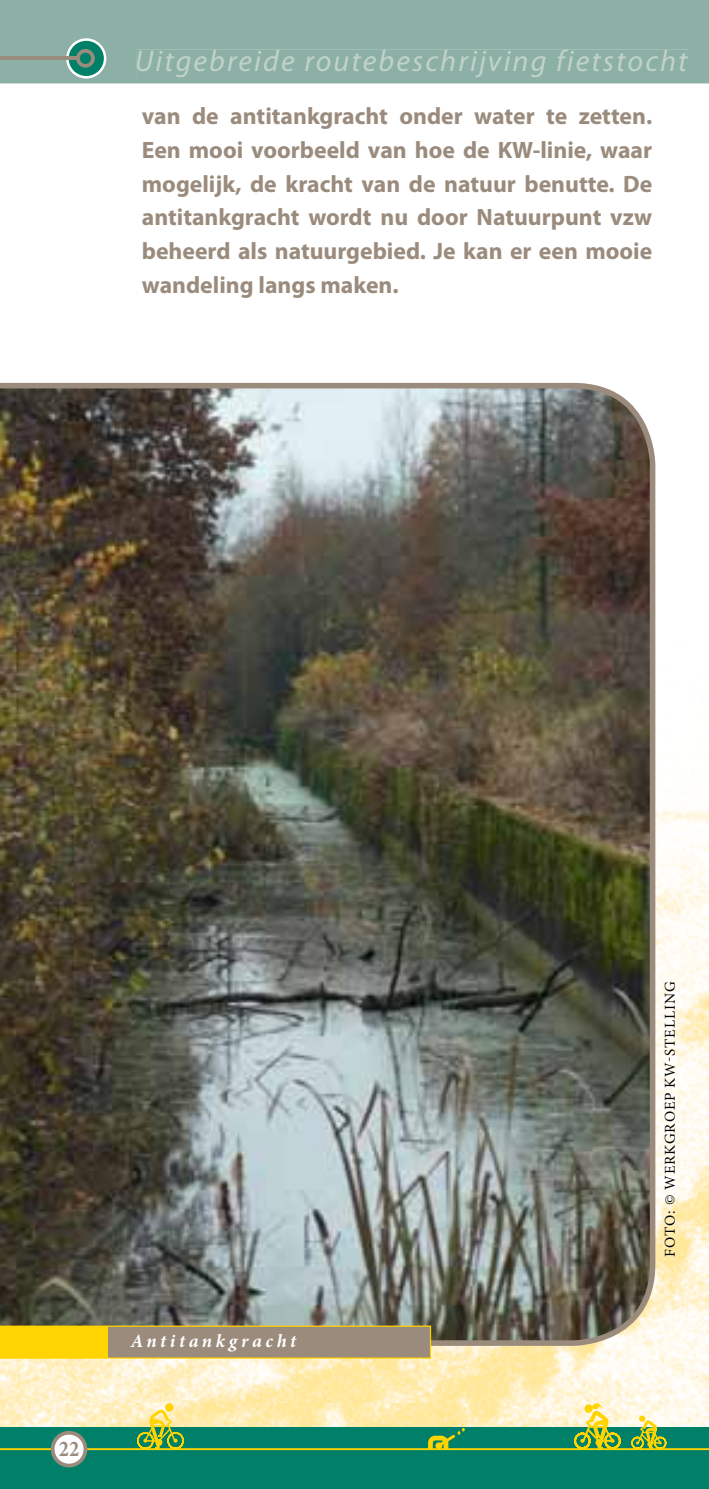
<style>
.page{position:relative;width:709px;height:1489px;background:#fff}
.page>*{position:absolute;margin:0;border:0;box-sizing:border-box;transform-origin:0 0}
.t1{font:italic 30px "Myriad Pro";letter-spacing:.07em;color:#c1d2cb}
.t2{font:700 23.75px/33.8px "Myriad Pro";color:#9a8b7d;text-align:justify}
.t3{font:700 22.5px "Minion Pro";color:#9a8b7d;scale:.9 1}
.t4{font:italic 700 18.75px "Minion Pro";letter-spacing:.19em;color:#fff}
.t5{font:15px "Minion Pro";letter-spacing:.06em;color:#000}
</style>
<div class="page">
<img style="left:0;top:553px;width:709px;height:844px">
<img style="left:0;top:383px;width:655px;height:962px">
<svg style="left:0;top:1325px;width:431px;height:33px"></svg>
<div style="left:0;top:1325px;width:108px;height:32px;background:#ffd400"></div>
<div style="left:0;top:0;width:709px;height:83px;background:#8cb0a5"></div>
<hr style="left:0;top:56px;width:78px;height:4px;background:#9a8b7d">
<svg style="left:66px;top:38px;width:40px;height:40px"></svg>
<div style="left:137px;top:50px;width:551px;height:28px;background:#8cb0a5"></div>
<div style="left:0;top:1427px;width:709px;height:61px;background:#008069"></div>
<svg style="left:0;top:1397px;width:709px;height:70px"></svg>
<p class="t1" style="left:135px;top:45px;width:554px">Uitgebreide routebeschrijving fietstocht</p>
<p class="t2" style="left:142px;top:98px;width:512px">van de antitankgracht onder water te zetten.<br>Een mooi voorbeeld van hoe de kW-linie, waar mogelijk, de kracht van de natuur benutte. De antitankgracht wordt nu door Natuurpunt vzw beheerd als natuurgebied. je kan er een mooie wandeling langs maken.</p>
<p class="t3" style="left:59px;top:1432px;width:24px">22</p>
<p class="t4" style="left:131px;top:1327px;width:167px">Antitankgracht</p>
<p class="t5" style="left:660px;top:1256px;width:277px;rotate:-90deg">FOTO: © WERKGROEP KW-STELLING</p>
</div>
